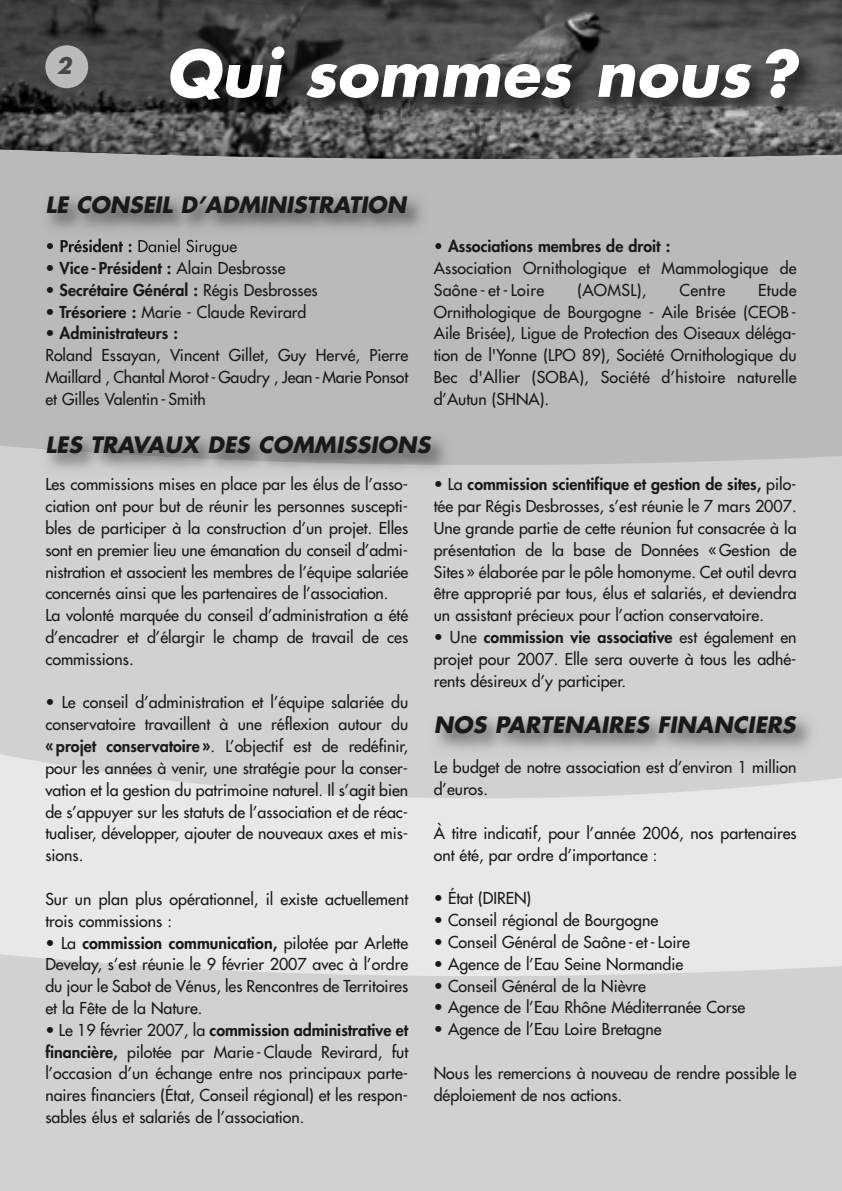
<style>
.page{position:relative;width:842px;height:1191px;background:#fff}
.page>*{position:absolute;margin:0;border:0;box-sizing:border-box;transform-origin:0 0}
.t1{font:italic 700 62px "Futura";letter-spacing:.005em;color:#fff}
.t2{font:italic 700 22px "Futura";letter-spacing:.005em;color:#191919}
.t3{font:italic 700 22px "Futura";color:#474747}
.t4{font:16px/21.8px "Futura";color:#191919;text-align:justify}
.t5{font:800 16px "Futura";color:#191919}
.s1{font-weight:400}
.s2{font-weight:800}
</style>
<div class="page">
<div style="left:0;top:857px;width:842px;height:334px;background:#d1d1d1"></div>
<div style="left:0;top:810px;width:842px;height:166px;background:#e8e8e8"></div>
<svg style="left:0;top:470px;width:842px;height:340px;background:#d2d2d2"></svg>
<div style="left:0;top:161px;width:842px;height:309px;background:#bababa"></div>
<img style="left:0;top:0;width:842px;height:160px">
<img style="left:10px;top:30px;width:832px;height:122px">
<div style="left:45px;top:45px;width:43px;height:43px;background:#bababa;border-radius:50%"></div>
<img style="left:34px;top:465px;width:564px;height:36px">
<img style="left:34px;top:423px;width:564px;height:42px">
<img style="left:29px;top:183px;width:412px;height:72px">
<img style="left:47px;top:238px;width:84px;height:14px">
<img style="left:138px;top:238px;width:99px;height:17px">
<svg style="left:435px;top:243px;width:6px;height:6px"></svg>
<img style="left:415px;top:703px;width:418px;height:78px">
<h2 class="t3" style="left:57px;top:56px;width:17px">2</h2>
<h1 class="t1" style="left:165px;top:45px;width:633px">Qui sommes nous?</h1>
<h2 class="t2" style="left:45px;top:195px;width:362px">LE CONSEIL D’ADMINISTRATION</h2>
<p class="t5" style="left:45px;top:260px;width:242px">• Vice - Président : <span class="s1">Alain Desbrosse</span></p>
<p class="t5" style="left:45px;top:282px;width:274px">• Secrétaire Général : <span class="s1">Régis Desbrosses</span></p>
<p class="t4" style="left:45px;top:302px;width:263px"><span class="s2">• Trésoriere :</span> Marie - Claude Revirard</p>
<p class="t5" style="left:45px;top:326px;width:134px">• Administrateurs :</p>
<p class="t4" style="left:45px;top:345px;width:364px">Roland Essayan, Vincent Gillet, Guy Hervé, Pierre Maillard , Chantal Morot-Gaudry , Jean -Marie Ponsot et Gilles Valentin - Smith</p>
<p class="t5" style="left:434px;top:238px;width:238px">• Associations membres de droit :</p>
<p class="t4" style="left:434px;top:258px;width:364px">Association Ornithologique et Mammologique de<br>Saône - et -Loire</p>
<p class="t4" style="left:434px;top:280px;width:364px;text-indent:325px">Etude Ornithologique de Bourgogne - Aile Brisée (CEOB - Aile Brisée), Ligue de Protection des Oiseaux déléga&shy;tion de l'Yonne (LPO 89), Société Ornithologique du Bec d'Allier (SOBA), Société d’histoire naturelle d’Autun (SHNA).</p>
<p class="t4" style="left:577px;top:280px;width:71px">(AOMSL),</p>
<p class="t4" style="left:680px;top:280px;width:47px">Centre</p>
<h2 class="t2" style="left:45px;top:435px;width:386px">LES TRAVAUX DES COMMISSIONS</h2>
<p class="t4" style="left:45px;top:474px;width:364px;text-align:left">Les commissions mises en place par les élus de l’asso&shy;ciation ont pour but de réunir les personnes suscepti&shy;bles de participer à la construction d’un projet. Elles sont en premier lieu une émanation du conseil d’admi&shy;nistration et associent les membres de l’équipe salariée concernés ainsi que les partenaires de l’association.<br>La volonté marquée du conseil d’administration a été d’encadrer et d’élargir le champ de travail de ces commissions.</p>
<p class="t4" style="left:45px;top:693px;width:364px">• Le conseil d’administration et l’équipe salariée du conservatoire travaillent à une réflexion autour du <span class="s2">« projet conservatoire»</span>. L’objectif est de redéfinir, pour les années à venir, une stratégie pour la conser&shy;vation et la gestion du patrimoine naturel. Il s’agit bien de s’appuyer sur les statuts de l’association et de réac&shy;tualiser, développer, ajouter de nouveaux axes et mis&shy;sions.</p>
<p class="t4" style="left:45px;top:889px;width:364px">Sur un plan plus opérationnel, il existe actuellement trois commissions :</p>
<p class="t4" style="left:45px;top:932px;width:364px">• La <span class="s2">commission communication,</span> pilotée par Arlette Develay, s’est réunie le 9 février 2007 avec à l’ordre du jour le Sabot de Vénus, les Rencontres de Territoires et la Fête de la Nature.</p>
<p class="t4" style="left:45px;top:1020px;width:364px">• Le 19 février 2007, la <span class="s2">commission administrative et financière,</span> pilotée par Marie -Claude Revirard, fut l’occasion d’un échange entre nos principaux parte&shy;naires financiers (État, Conseil régional) et les respon&shy;sables élus et salariés de l’association.</p>
<p class="t4" style="left:434px;top:474px;width:364px">• La <span class="s2">commission scientifique et gestion de sites,</span> pilo&shy;tée par Régis Desbrosses, s’est réunie le 7 mars 2007.<br>Une grande partie de cette réunion fut consacrée à la présentation de la base de Données «Gestion de Sites » élaborée par le pôle homonyme. Cet outil devra être approprié par tous, élus et salariés, et deviendra un assistant précieux pour l’action conservatoire.</p>
<p class="t4" style="left:434px;top:627px;width:364px">• Une <span class="s2">commission vie associative</span> est également en projet pour 2007. Elle sera ouverte à tous les adhé&shy;rents désireux d’y participer.</p>
<h2 class="t2" style="left:434px;top:715px;width:363px">NOS PARTENAIRES FINANCIERS</h2>
<p class="t4" style="left:434px;top:757px;width:364px">Le budget de notre association est d’environ 1 million d’euros.</p>
<p class="t4" style="left:434px;top:823px;width:364px">À titre indicatif, pour l’année 2006, nos partenaires ont été, par ordre d’importance :</p>
<p class="t4" style="left:434px;top:888px;width:99px">• État (DIREN)</p>
<p class="t4" style="left:434px;top:910px;width:226px">• Conseil régional de Bourgogne</p>
<p class="t4" style="left:434px;top:932px;width:258px">• Conseil Général de Saône - et-Loire</p>
<p class="t4" style="left:434px;top:954px;width:251px">• Agence de l’Eau Seine Normandie</p>
<p class="t4" style="left:434px;top:975px;width:214px">• Conseil Général de la Nièvre</p>
<p class="t4" style="left:434px;top:997px;width:313px">• Agence de l’Eau Rhône Méditerranée Corse</p>
<p class="t4" style="left:434px;top:1019px;width:229px">• Agence de l’Eau Loire Bretagne</p>
<p class="t4" style="left:434px;top:1063px;width:364px">Nous les remercions à nouveau de rendre possible le déploiement de nos actions.</p>
</div>
